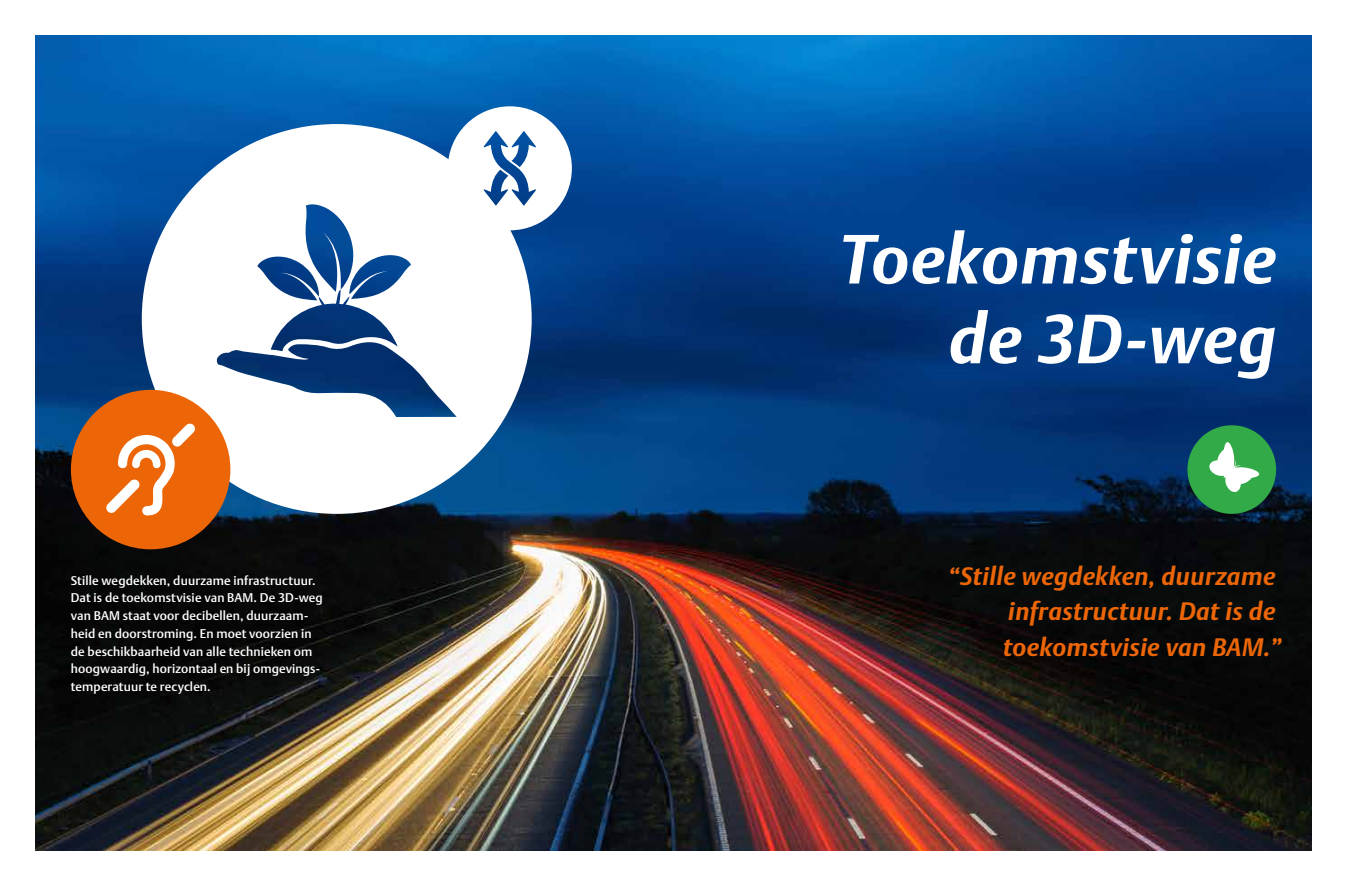
<style>
.page{position:relative;width:1347px;height:886px;background:#fff}
.page>*{position:absolute;margin:0;border:0;box-sizing:border-box;transform-origin:0 0}
.t1{font:italic 700 68.75px/79.8px "DTL Argo T";letter-spacing:.02em;color:#fff;text-align:right}
.t2{font:italic 700 25px/35.4px "DTL Argo T";letter-spacing:.02em;color:#ec6608}
.t3{font:12.5px/17.8px "DTL Argo T Medium";letter-spacing:.01em;color:#fff}
</style>
<div class="page">
<img style="left:35px;top:35px;width:1276px;height:815px">
<svg style="left:142px;top:124px;width:389px;height:390px"></svg>
<div style="left:1187px;top:425px;width:89px;height:89px;background:#31aa47;border-radius:50%"></div>
<svg style="left:1209px;top:442px;width:50px;height:50px"></svg>
<svg style="left:448px;top:106px;width:124px;height:124px"></svg>
<div style="left:71px;top:390px;width:159px;height:159px;background:#ec6608;border-radius:50%"></div>
<svg style="left:106px;top:424px;width:89px;height:91px"></svg>
<h1 class="t1" style="left:839px;top:219px;width:438px">Toekomstvisie de 3D-weg</h1>
<p class="t3" style="left:71px;top:571px;width:253px">Stille wegdekken, duurzame infrastructuur.<br>Dat is de toekomstvisie van BAM. De 3D-weg van BAM staat voor decibellen, duurzaam&shy;heid en doorstroming. En moet voorzien in de beschikbaarheid van alle technieken om hoogwaardig, horizontaal en bij omgevings&shy;temperatuur te recyclen.</p>
<h2 class="t2" style="left:1003px;top:558px;width:280px;text-indent:-55px">“Stille wegdekken, duurzame infrastructuur. Dat is de toekomstvisie van BAM.”</h2>
</div>
